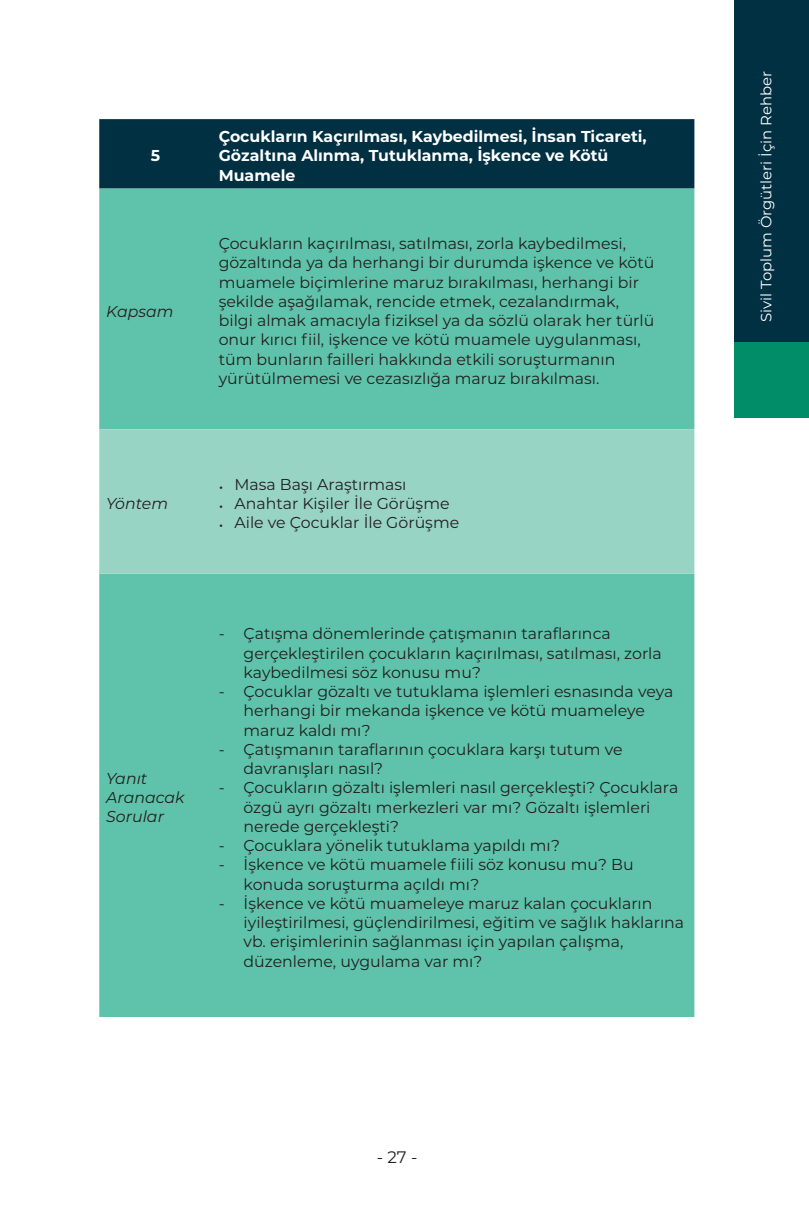
<style>
.page{position:relative;width:809px;height:1221px;background:#fff}
.page>*{position:absolute;margin:0;border:0;box-sizing:border-box;transform-origin:0 0}
.t1{font:16.62px "Montserrat";color:#231f20}
.t2{font:15.75px/19.2px "Montserrat";color:#231f20}
.t3{font:700 15.75px/19.2px "Montserrat";color:#fff}
.t4{font:italic 15.75px/19.2px "Montserrat";color:#231f20}
.t5{font:14.88px "Montserrat";color:#fff}
</style>
<div class="page">
<div style="left:734px;top:0;width:75px;height:342px;background:#003042"></div>
<div style="left:734px;top:342px;width:75px;height:75px;background:#008d68"></div>
<div style="left:99px;top:119px;width:595px;height:70px;background:#003042"></div>
<div style="left:99px;top:189px;width:595px;height:827px;background:#5ec3aa"></div>
<div style="left:99px;top:429px;width:595px;height:144px;background:#98d4c4"></div>
<p class="t3" style="left:151px;top:145px;width:11px">5</p>
<p class="t4" style="left:106px;top:301px;width:69px">Kapsam</p>
<p class="t4" style="left:106px;top:493px;width:63px">Yöntem</p>
<p class="t3" style="left:219px;top:126px;width:429px">Çocukların Kaçırılması, Kaybedilmesi, İnsan Ticareti,<br>Gözaltına Alınma, Tutuklanma, İşkence ve Kötü<br>Muamele</p>
<p class="t2" style="left:219px;top:233px;width:437px">Çocukların kaçırılması, satılması, zorla kaybedilmesi, gözaltında ya da herhangi bir durumda işkence ve kötü muamele biçimlerine maruz bırakılması, herhangi bir şekilde aşağılamak, rencide etmek, cezalandırmak, bilgi almak amacıyla fiziksel ya da sözlü olarak her türlü onur kırıcı fiil, işkence ve kötü muamele uygulanması, tüm bunların failleri hakkında etkili soruşturmanın yürütülmemesi ve cezasızlığa maruz bırakılması.</p>
<p class="t2" style="left:219px;top:474px;width:189px">• Masa Başı Araştırması</p>
<p class="t2" style="left:219px;top:493px;width:232px">• Anahtar Kişiler İle Görüşme</p>
<p class="t2" style="left:219px;top:512px;width:242px">• Aile ve Çocuklar İle Görüşme</p>
<p class="t4" style="left:106px;top:768px;width:80px">Yanıt<br>Aranacak<br>Sorular</p>
<p class="t2" style="left:243px;top:623px;width:420px;text-indent:-25px">- Çatışma dönemlerinde çatışmanın taraflarınca gerçekleştirilen çocukların kaçırılması, satılması, zorla kaybedilmesi söz konusu mu?</p>
<p class="t2" style="left:243px;top:681px;width:431px;text-indent:-25px">- Çocuklar gözaltı ve tutuklama işlemleri esnasında veya herhangi bir mekanda işkence ve kötü muameleye maruz kaldı mı?</p>
<p class="t2" style="left:243px;top:739px;width:380px;text-indent:-25px">- Çatışmanın taraflarının çocuklara karşı tutum ve davranışları nasıl?</p>
<p class="t2" style="left:243px;top:777px;width:436px;text-indent:-25px">- Çocukların gözaltı işlemleri nasıl gerçekleşti? Çocuklara özgü ayrı gözaltı merkezleri var mı? Gözaltı işlemleri nerede gerçekleşti?</p>
<p class="t2" style="left:219px;top:835px;width:343px">- Çocuklara yönelik tutuklama yapıldı mı?</p>
<p class="t2" style="left:243px;top:854px;width:391px;text-indent:-25px">- İşkence ve kötü muamele fiili söz konusu mu? Bu konuda soruşturma açıldı mı?</p>
<p class="t2" style="left:243px;top:893px;width:442px;text-indent:-25px">- İşkence ve kötü muameleye maruz kalan çocukların iyileştirilmesi, güçlendirilmesi, eğitim ve sağlık haklarına vb. erişimlerinin sağlanması için yapılan çalışma, düzenleme, uygulama var mı?</p>
<p class="t1" style="left:377px;top:1145px;width:42px">- 27 -</p>
<p class="t5" style="left:756px;top:322px;width:252px;rotate:-90deg">Sivil Toplum Örgütleri İçin Rehber</p>
</div>
